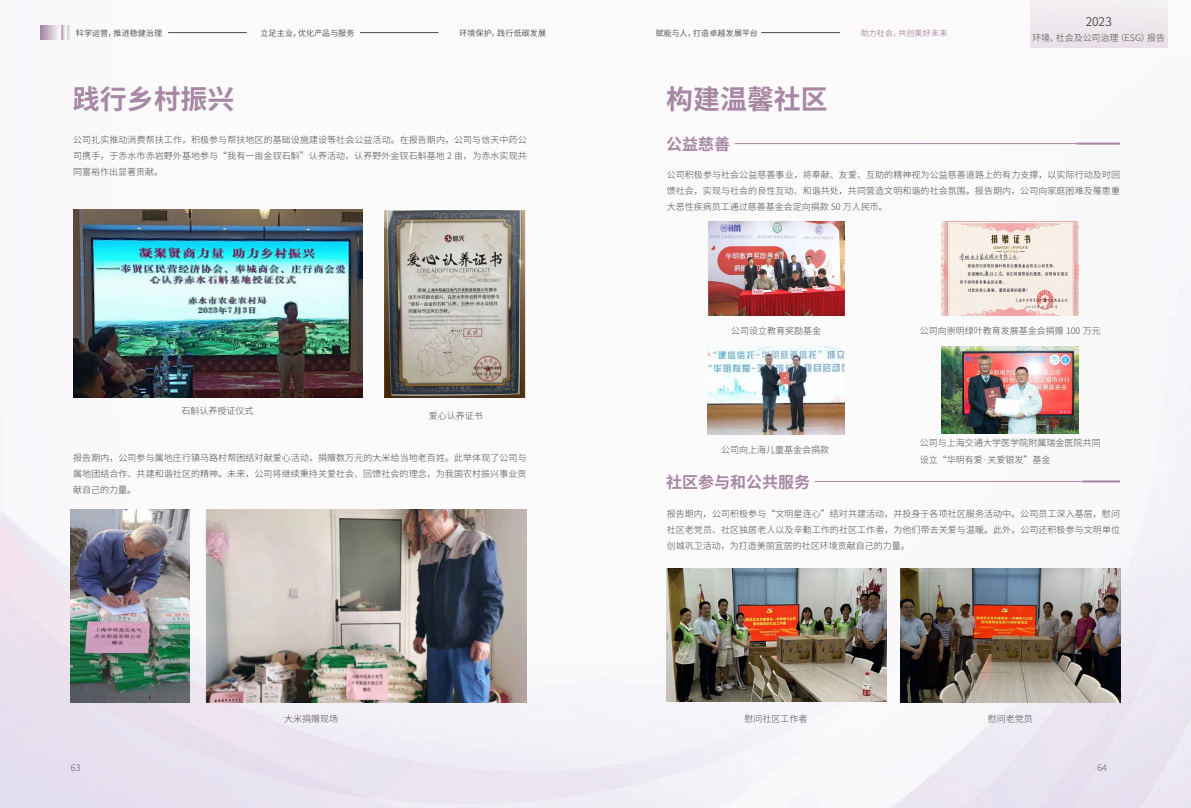
<style>
.page{position:relative;width:1191px;height:808px;background:#fff}
.page>*{position:absolute;margin:0;border:0;box-sizing:border-box;transform-origin:0 0}
.t1{font:700 26.9px "Source Han Sans CN";color:#a788a4}
.t2{font:700 16px "Source Han Sans CN";color:#a788a4}
.t3{font:12px "Source Han Sans CN";color:#4c4948}
.t4{font:300 9px/16px "Source Han Sans CN";color:#4c4948;text-align:justify}
.t5{font:300 9px "Source Han Sans CN";color:#595757}
.t6{font:8px "Source Han Sans CN";letter-spacing:.02em;color:#4c4948}
.t7{font:8px "Source Han Sans CN";letter-spacing:.015em;color:#a788a4}
</style>
<div class="page">
<img style="left:0;top:0;width:1191px;height:808px">
<svg style="left:41px;top:25px;width:19px;height:15px"></svg>
<svg style="left:62px;top:25px;width:3px;height:15px"></svg>
<svg style="left:67px;top:25px;width:4px;height:15px"></svg>
<hr style="left:168px;top:32px;width:79px;height:1px;background:#4c4948">
<hr style="left:360px;top:32px;width:78px;height:1px;background:#4c4948">
<hr style="left:761px;top:32px;width:79px;height:1px;background:#4c4948">
<div style="left:1030px;top:0;width:137px;height:47px;background:#eee9ed"></div>
<img style="left:73px;top:209px;width:289px;height:188px">
<img style="left:385px;top:209px;width:141px;height:188px">
<img style="left:71px;top:509px;width:119px;height:193px">
<img style="left:205px;top:509px;width:321px;height:193px">
<hr style="left:734px;top:143px;width:386px;height:1px;background:#a788a4">
<hr style="left:1076px;top:143px;width:44px;height:2px;background:#a788a4">
<hr style="left:814px;top:481px;width:306px;height:1px;background:#a788a4">
<hr style="left:1082px;top:480px;width:38px;height:2px;background:#a788a4">
<img style="left:707px;top:222px;width:138px;height:93px">
<img style="left:707px;top:346px;width:138px;height:88px">
<img style="left:941px;top:222px;width:137px;height:93px">
<img style="left:666px;top:568px;width:220px;height:133px">
<img style="left:900px;top:568px;width:220px;height:134px">
<img style="left:941px;top:346px;width:137px;height:87px">
<p class="t6" style="left:76px;top:28px;width:88px">科学运营，推进稳健治理</p>
<p class="t6" style="left:260px;top:28px;width:95px">立足主业，优化产品与服务</p>
<p class="t6" style="left:459px;top:28px;width:88px">环境保护，践行低碳发展</p>
<p class="t6" style="left:656px;top:28px;width:104px">赋能与人，打造卓越发展平台</p>
<p class="t7" style="left:861px;top:28px;width:88px">助力社会，共创美好未来</p>
<h3 class="t3" style="left:1085px;top:14px;width:28px">2023</h3>
<p class="t4" style="left:1032px;top:29px;width:134px">环境、社会及公司治理（ESG）报告</p>
<h1 class="t1" style="left:73px;top:85px;width:163px">践行乡村振兴</h1>
<p class="t4" style="left:73px;top:132px;width:455px">公司扎实推动消费帮扶工作，积极参与帮扶地区的基础设施建设等社会公益活动。在报告期内，公司与信天中药公司携手，于赤水市赤岩野外基地参与“我有一亩金钗石斛”认养活动，认养野外金钗石斛基地 2 亩，为赤水实现共同富裕作出显著贡献。</p>
<p class="t4" style="left:182px;top:403px;width:73px">石斛认养授证仪式</p>
<p class="t4" style="left:429px;top:408px;width:55px">爱心认养证书</p>
<p class="t4" style="left:73px;top:450px;width:455px">报告期内，公司参与属地庄行镇马路村帮困结对献爱心活动，捐赠数万元的大米给当地老百姓。此举体现了公司与属地团结合作、共建和谐社区的精神。未来，公司将继续秉持关爱社会、回馈社会的理念，为我国农村振兴事业贡献自己的力量。</p>
<p class="t4" style="left:284px;top:711px;width:55px">大米捐赠现场</p>
<h1 class="t1" style="left:666px;top:85px;width:163px">构建温馨社区</h1>
<h2 class="t2" style="left:666px;top:136px;width:65px">公益慈善</h2>
<p class="t4" style="left:666px;top:167px;width:455px">公司积极参与社会公益慈善事业，将奉献、友爱、互助的精神视为公益慈善道路上的有力支撑，以实际行动及时回馈社会，实现与社会的良性互动、和谐共处，共同营造文明和谐的社会氛围。报告期内，公司向家庭困难及罹患重大恶性疾病员工通过慈善基金会定向捐款 50 万人民币。</p>
<p class="t4" style="left:731px;top:323px;width:91px">公司设立教育奖励基金</p>
<p class="t4" style="left:721px;top:442px;width:109px">公司向上海儿童基金会捐款</p>
<h2 class="t2" style="left:666px;top:474px;width:145px">社区参与和公共服务</h2>
<p class="t4" style="left:919px;top:323px;width:182px">公司向崇明绿叶教育发展基金会捐赠 100 万元</p>
<p class="t4" style="left:919px;top:435px;width:182px">公司与上海交通大学医学院附属瑞金医院共同设立“华明有爱·关爱银发”基金</p>
<p class="t4" style="left:666px;top:506px;width:455px">报告期内，公司积极参与“文明星连心”结对共建活动，并投身于各项社区服务活动中。公司员工深入基层，慰问社区老党员、社区独居老人以及辛勤工作的社区工作者，为他们带去关爱与温暖。此外，公司还积极参与文明单位创城巩卫活动，为打造美丽宜居的社区环境贡献自己的力量。</p>
<p class="t4" style="left:744px;top:711px;width:64px">慰问社区工作者</p>
<p class="t4" style="left:987px;top:711px;width:46px">慰问老党员</p>
<p class="t5" style="left:71px;top:763px;width:11px">63</p>
<p class="t5" style="left:1097px;top:763px;width:11px">64</p>
</div>
